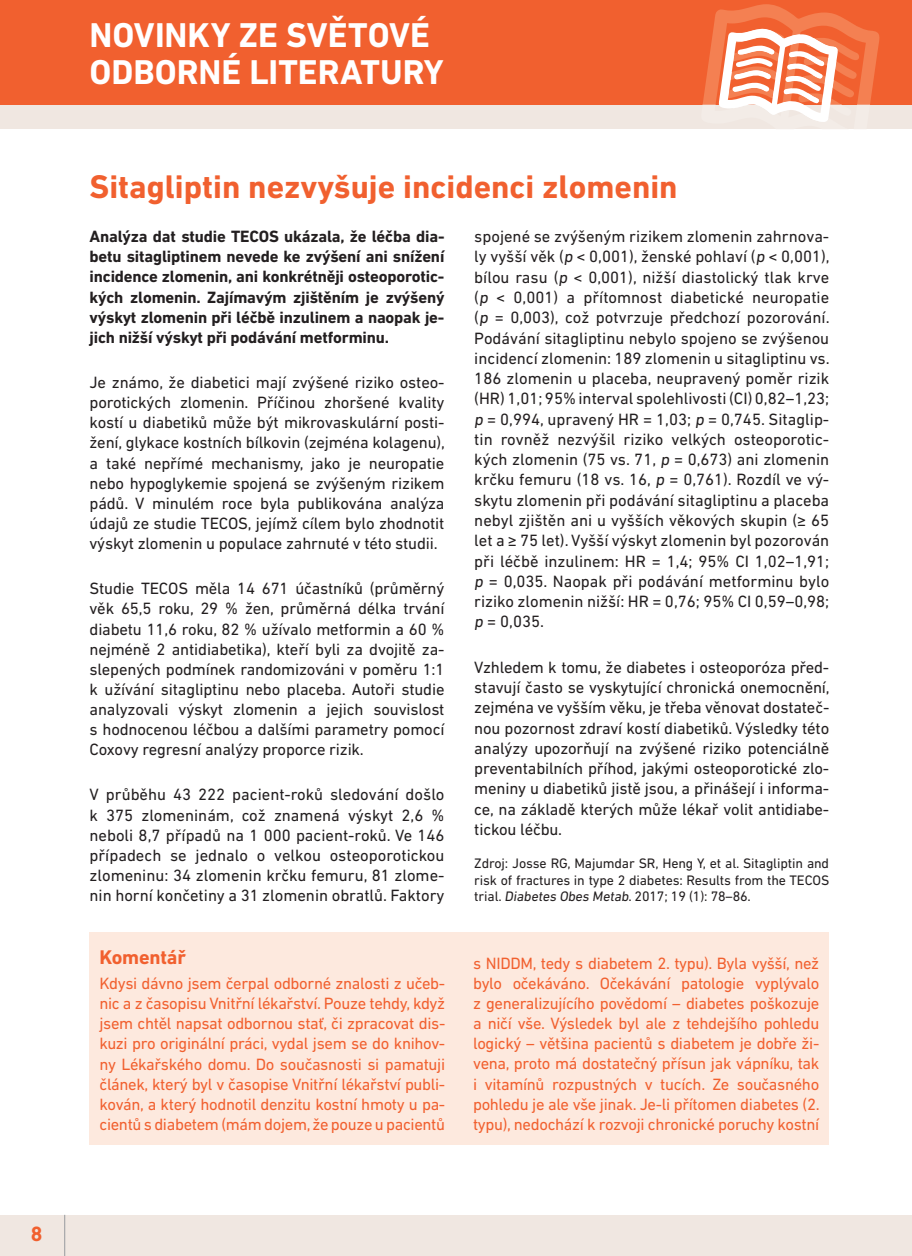
<style>
.page{position:relative;width:912px;height:1256px;background:#fff}
.page>*{position:absolute;margin:0;border:0;box-sizing:border-box;transform-origin:0 0}
.t1{font:700 35px/36.8px "DIN Next LT Pro";color:#fff}
.t2{font:700 33.25px "DIN Next LT Pro";color:#f1602f}
.t3{font:700 21px "DIN Next LT Pro";color:#f1602f}
.t4{font:700 20.12px "DIN Next LT Pro";letter-spacing:-.01em;color:#f1602f}
.t5{font:16.62px/20.3px "DIN Next LT Pro";letter-spacing:-.01em;color:#231f20;text-align:justify}
.t6{font:16.62px/20.1px "DIN Next LT Pro";letter-spacing:-.02em;color:#f1602f;text-align:justify}
.t7{font:700 16.62px/20.1px "DIN Next LT Pro";letter-spacing:-.01em;color:#231f20;text-align:justify}
.t8{font:14px/17px "DIN Next LT Pro";letter-spacing:-.01em;color:#231f20;text-align:justify}
</style>
<div class="page">
<div style="left:0;top:0;width:908px;height:129px;background:#f0e7e1"></div>
<hr style="left:908px;top:0;width:3px;height:129px;background:#f0e7e1">
<div style="left:0;top:0;width:908px;height:104px;background:#f1602f"></div>
<hr style="left:908px;top:0;width:3px;height:104px;background:#f1602f">
<div style="left:0;top:1214px;width:908px;height:41px;background:#f0e7e1"></div>
<hr style="left:908px;top:1214px;width:3px;height:41px;background:#f0e7e1">
<hr style="left:64px;top:1214px;width:1px;height:41px;background:#979a9e">
<svg style="left:699px;top:4px;width:183px;height:118px"></svg>
<div style="left:89px;top:932px;width:740px;height:212px;background:#fde9de"></div>
<p class="t3" style="left:31px;top:1226px;width:13px">8</p>
<h1 class="t1" style="left:89px;top:20px;width:356px">NOVINKY ZE SVĚTOVÉ<br>ODBORNÉ LITERATURY</h1>
<h2 class="t2" style="left:89px;top:175px;width:589px">Sitagliptin nezvyšuje incidenci zlomenin</h2>
<p class="t7" style="left:89px;top:228px;width:356px">Analýza dat studie TECOS ukázala, že léčba dia&shy;betu sitagliptinem nevede ke zvýšení ani snížení incidence zlomenin, ani konkrétněji osteoporotic&shy;kých zlomenin. Zajímavým zjištěním je zvýšený výskyt zlomenin při léčbě inzulinem a naopak je&shy;jich nižší výskyt při podávání metforminu.</p>
<p class="t5" style="left:89px;top:374px;width:357px">Je známo, že diabetici mají zvýšené riziko osteo&shy;porotických zlomenin. Příčinou zhoršené kvality kostí u diabetiků může být mikrovaskulární posti&shy;žení, glykace kostních bílkovin (zejména kolagenu), a také nepřímé mechanismy, jako je neuropatie nebo hypoglykemie spojená se zvýšeným rizikem pádů. V minulém roce byla publikována analýza údajů ze studie TECOS, jejímž cílem bylo zhodnotit výskyt zlomenin u populace zahrnuté v této studii.</p>
<p class="t5" style="left:89px;top:580px;width:356px">Studie TECOS měla 14 671 účastníků (průměrný věk 65,5 roku, 29 % žen, průměrná délka trvání diabetu 11,6 roku, 82 % užívalo metformin a 60 % nejméně 2 antidiabetika), kteří byli za dvojitě za&shy;slepených podmínek randomizováni v poměru 1:1 k užívání sitagliptinu nebo placeba. Autoři studie analyzovali výskyt zlomenin a jejich souvislost s hodnocenou léčbou a dalšími parametry pomocí Coxovy regresní analýzy proporce rizik.</p>
<p class="t5" style="left:89px;top:786px;width:356px">V průběhu 43 222 pacient-roků sledování došlo k 375 zlomeninám, což znamená výskyt 2,6 % neboli 8,7 případů na 1 000 pacient-roků. Ve 146 případech se jednalo o velkou osteoporotickou zlomeninu: 34 zlomenin krčku femuru, 81 zlome&shy;nin horní končetiny a 31 zlomenin obratlů. Faktory</p>
<p class="t4" style="left:99px;top:950px;width:88px">Komentář</p>
<p class="t6" style="left:99px;top:974px;width:347px">Kdysi dávno jsem čerpal odborné znalosti z učeb&shy;nic a z časopisu Vnitřní lékařství. Pouze tehdy, když jsem chtěl napsat odbornou stať, či zpracovat dis&shy;kuzi pro originální práci, vydal jsem se do knihov&shy;ny Lékařského domu. Do současnosti si pamatuji článek, který byl v časopise Vnitřní lékařství publi&shy;kován, a který hodnotil denzitu kostní hmoty u pa&shy;cientů s diabetem (mám dojem, že pouze u pacientů</p>
<p class="t5" style="left:474px;top:227px;width:357px">spojené se zvýšeným rizikem zlomenin zahrnova&shy;ly vyšší věk (p &lt; 0,001), ženské pohlaví (p &lt; 0,001), bílou rasu (p &lt; 0,001), nižší diastolický tlak krve (p &lt; 0,001) a přítomnost diabetické neuropatie (p = 0,003), což potvrzuje předchozí pozorování.<br>Podávání sitagliptinu nebylo spojeno se zvýšenou incidencí zlomenin: 189 zlomenin u sitagliptinu vs.<br>186 zlomenin u placeba, neupravený poměr rizik (HR) 1,01; 95% interval spolehlivosti (CI) 0,82–1,23; p = 0,994, upravený HR = 1,03; p = 0,745. Sitaglip&shy;tin rovněž nezvýšil riziko velkých osteoporotic&shy;kých zlomenin (75 vs. 71, p = 0,673) ani zlomenin krčku femuru (18 vs. 16, p = 0,761). Rozdíl ve vý&shy;skytu zlomenin při podávání sitagliptinu a placeba nebyl zjištěn ani u vyšších věkových skupin (≥ 65 let a ≥ 75 let). Vyšší výskyt zlomenin byl pozorován při léčbě inzulinem: HR = 1,4; 95% CI 1,02–1,91; p = 0,035. Naopak při podávání metforminu bylo riziko zlomenin nižší: HR = 0,76; 95% CI 0,59–0,98; p = 0,035.</p>
<p class="t5" style="left:474px;top:658px;width:357px">Vzhledem k tomu, že diabetes i osteoporóza před&shy;stavují často se vyskytující chronická onemocnění, zejména ve vyšším věku, je třeba věnovat dostateč&shy;nou pozornost zdraví kostí diabetiků. Výsledky této analýzy upozorňují na zvýšené riziko potenciálně preventabilních příhod, jakými osteoporotické zlo&shy;meniny u diabetiků jistě jsou, a přinášejí i informa&shy;ce, na základě kterých může lékař volit antidiabe&shy;tickou léčbu.</p>
<p class="t8" style="left:474px;top:855px;width:356px">Zdroj: Josse RG, Majumdar SR, Heng Y, et al. Sitagliptin and risk of fractures in type 2 diabetes: Results from the TECOS trial. Diabetes Obes Metab. 2017; 19 (1): 78–86.</p>
<p class="t6" style="left:473px;top:954px;width:348px">s NIDDM, tedy s diabetem 2. typu). Byla vyšší, než bylo očekáváno. Očekávání patologie vyplývalo z generalizujícího povědomí – diabetes poškozuje a ničí vše. Výsledek byl ale z tehdejšího pohledu logický – většina pacientů s diabetem je dobře ži&shy;vena, proto má dostatečný přísun jak vápníku, tak i vitamínů rozpustných v tucích. Ze současného pohledu je ale vše jinak. Je-li přítomen diabetes (2. typu), nedochází k rozvoji chronické poruchy kostní</p>
</div>
